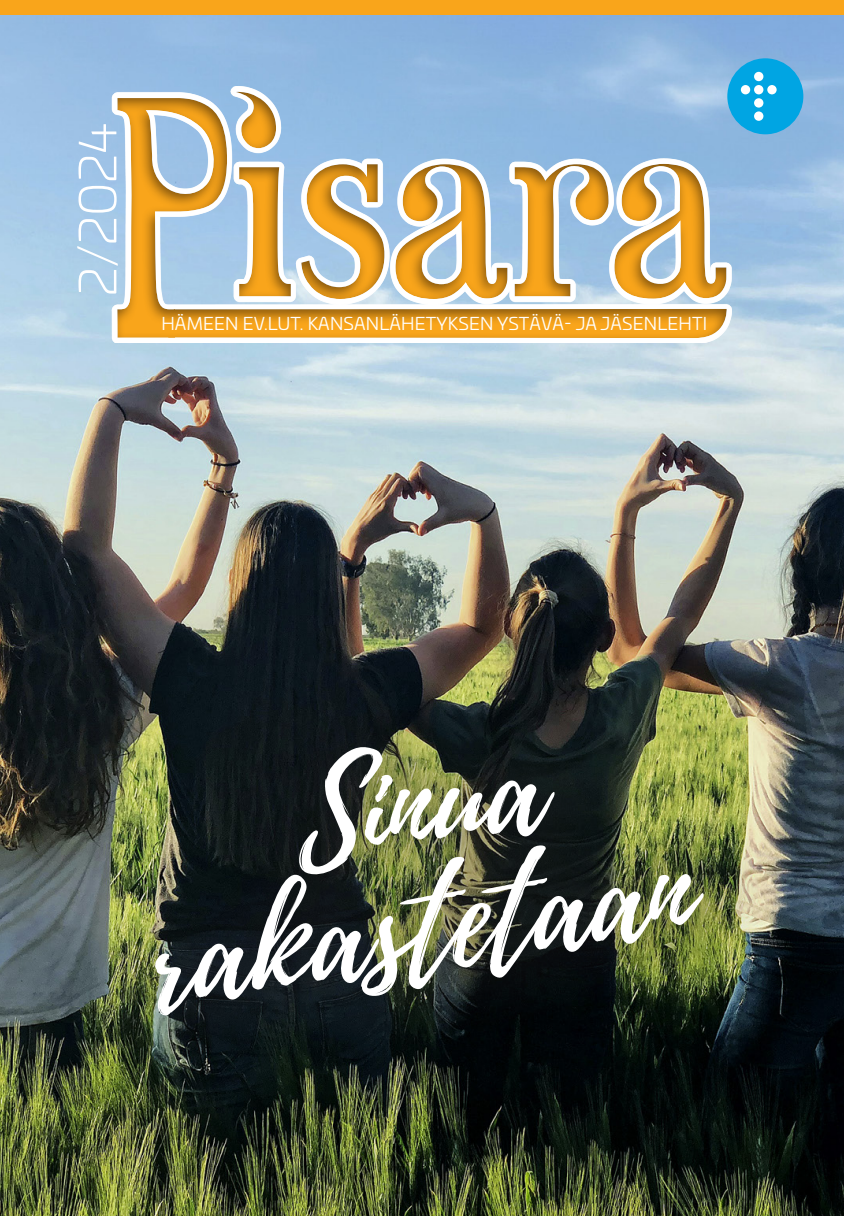
<style>
.page{position:relative;width:844px;height:1216px;background:#fff}
.page>*{position:absolute;margin:0;border:0;box-sizing:border-box;transform-origin:0 0}
.leipis_ei_sis{font:133px "Playlist Script";color:#fff}
.t1{font:300 50.75px "Univia Pro";color:#fff}
.t2{font:17.5px "Univia Pro";letter-spacing:.01em;color:#fff}
</style>
<div class="page">
<img style="left:0;top:15px;width:843px;height:1200px">
<div style="left:102px;top:87px;width:624px;height:254px;background:#231f20;opacity:.55"></div>
<div style="left:96px;top:676px;width:688px;height:409px;background:#231f20;opacity:.35"></div>
<div style="left:0;top:0;width:843px;height:15px;background:#f9a51b"></div>
<div style="left:727px;top:58px;width:76px;height:76px;background:#00a5e3;border-radius:50%"></div>
<svg style="left:753px;top:72px;width:10px;height:9px"></svg>
<svg style="left:753px;top:85px;width:10px;height:9px"></svg>
<svg style="left:753px;top:98px;width:10px;height:10px"></svg>
<div style="left:767px;top:85px;width:9px;height:9px;background:#fff;border-radius:50%"></div>
<div style="left:740px;top:85px;width:10px;height:9px;background:#fff;border-radius:50%"></div>
<svg style="left:753px;top:111px;width:10px;height:10px"></svg>
<p class="t1" style="left:62px;top:296px;width:174px;rotate:-90deg">2/2024</p>
<p class="t2" style="left:161px;top:311px;width:547px">HÄMEEN EV.LUT. KANSANLÄHETYKSEN YSTÄVÄ- JA JÄSENLEHTI</p>
<p class="leipis_ei_sis" style="left:280px;top:727px;width:250px;rotate:-8deg">Sinua</p>
<p class="leipis_ei_sis" style="left:131px;top:869px;width:550px;rotate:-8deg">rakastetaan</p>
</div>
